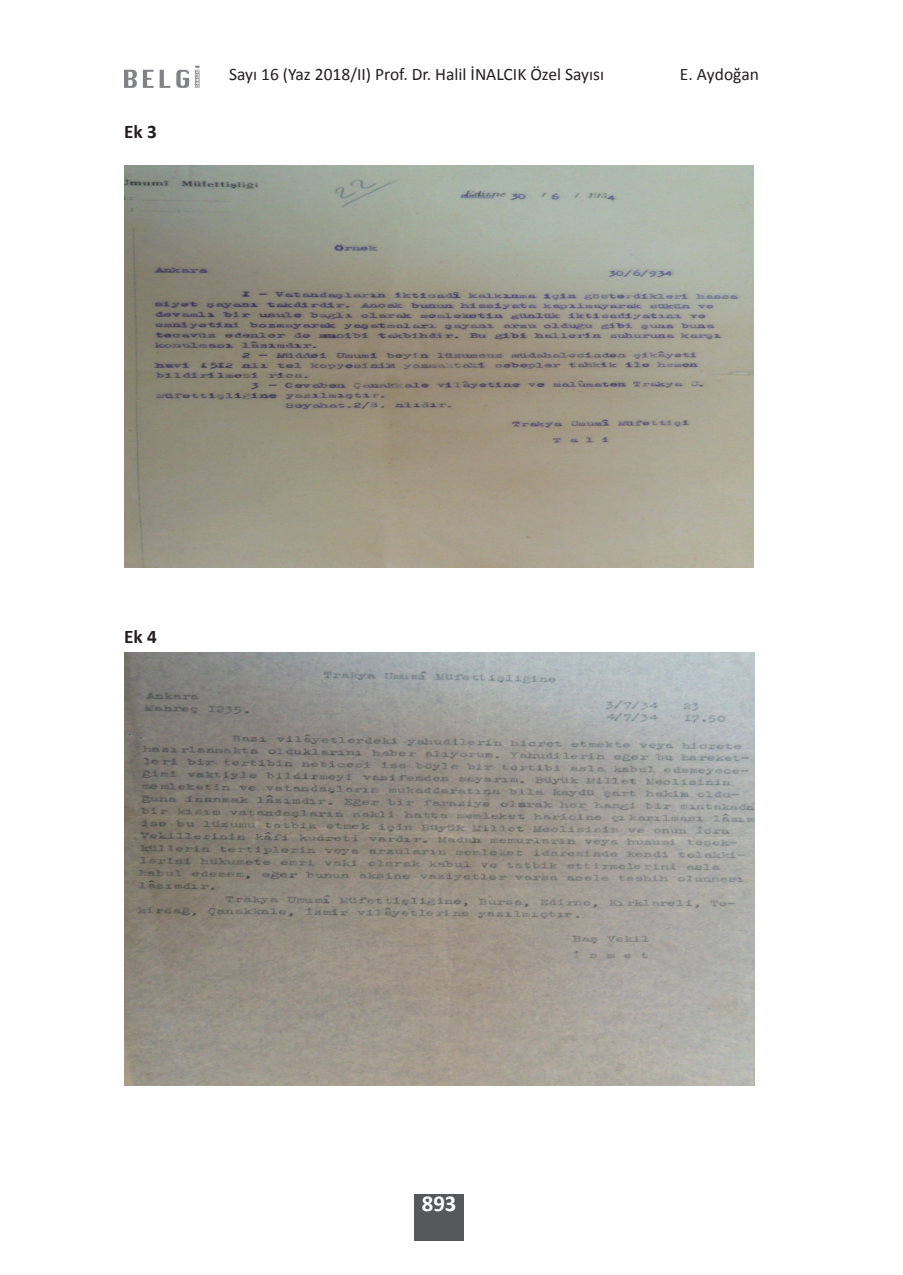
<style>
.page{position:relative;width:903px;height:1275px;background:#fff}
.page>*{position:absolute;margin:0;border:0;box-sizing:border-box;transform-origin:0 0}
.t1{font:700 22.75px "Calibri";color:#fff}
.t2{font:700 19.25px "Calibri";color:#231f20}
.t3{font:17.5px "Calibri";color:#231f20}
</style>
<div class="page">
<svg style="left:124px;top:66px;width:75px;height:22px"></svg>
<div style="left:414px;top:1194px;width:50px;height:46px;background:#57585a"></div>
<img style="left:124px;top:166px;width:630px;height:401px">
<img style="left:124px;top:652px;width:630px;height:434px">
<p class="t2" style="left:124px;top:120px;width:34px">Ek 3</p>
<p class="t3" style="left:229px;top:64px;width:376px">Sayı 16 (Yaz 2018/II) Prof. Dr. Halil İNALCIK Özel Sayısı</p>
<p class="t3" style="left:680px;top:64px;width:81px">E. Aydoğan</p>
<p class="t2" style="left:124px;top:624px;width:34px">Ek 4</p>
<h1 class="t1" style="left:422px;top:1189px;width:36px">893</h1>
</div>
